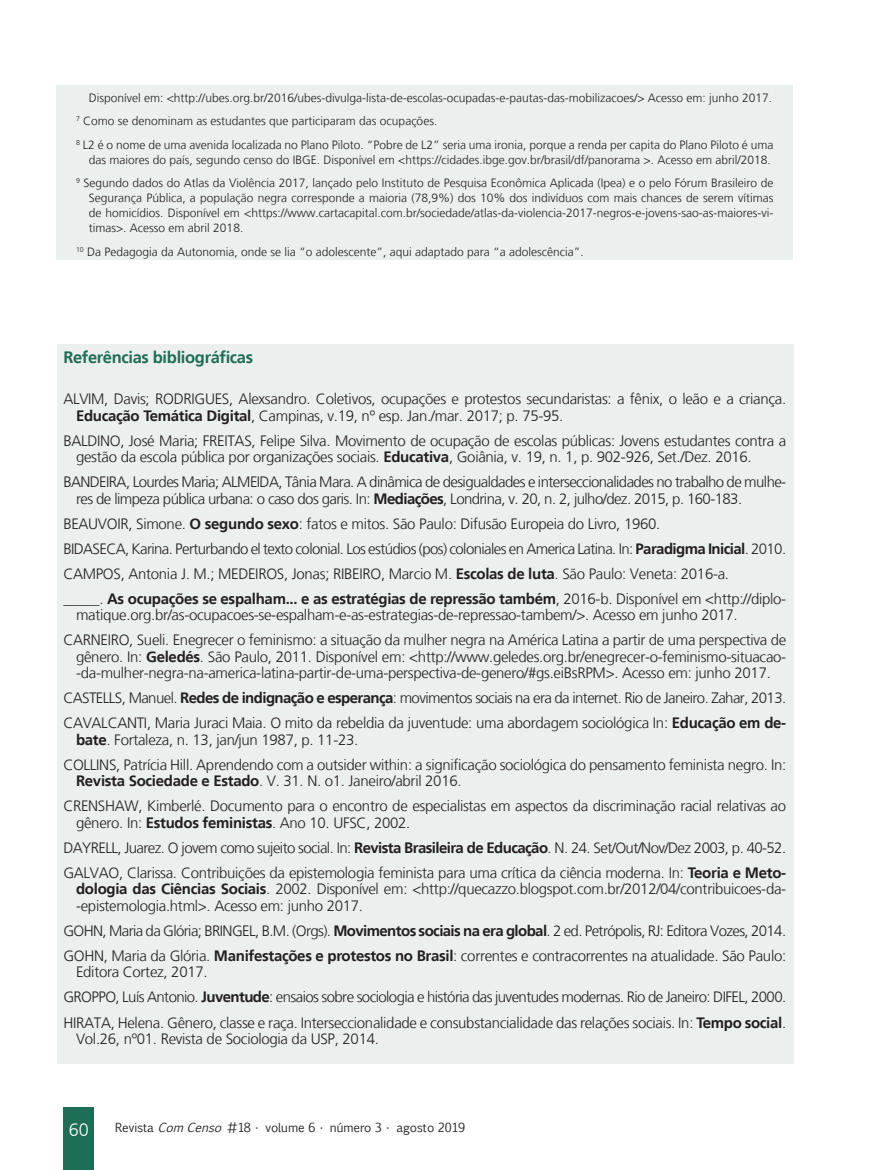
<style>
.page{position:relative;width:893px;height:1170px;background:#fff}
.page>*{position:absolute;margin:0;border:0;box-sizing:border-box;transform-origin:0 0}
.t1{font:300 18px "Frutiger LT";color:#fff}
.Subtítulo_VERDE_ARTI{font:700 16.5px "Frutiger LT";letter-spacing:-.02em;color:#1e6d56}
.Referências__10{font:300 15px/16.5px "Frutiger LT";letter-spacing:-.02em;color:#231f20}
.Referências__10-2{font:300 15px/16.5px "Frutiger LT";letter-spacing:-.04em;color:#231f20}
.Notas{font:300 12px/15px "Frutiger LT";color:#231f20;text-align:right}
.t2{font:12px "Euphemia CAS";color:#231f20}
.s1{font-weight:700}
.s2{font-style:italic}
</style>
<div class="page">
<div style="left:64px;top:1107px;width:30px;height:62px;background:#1e6d56"></div>
<div style="left:57px;top:344px;width:737px;height:719px;background:#ebefed"></div>
<div style="left:56px;top:85px;width:737px;height:174px;background:#ebefed"></div>
<p class="Notas" style="left:89px;top:90px;width:685px">Disponível em: &lt;http://ubes.org.br/2016/ubes-divulga-lista-de-escolas-ocupadas-e-pautas-das-mobilizacoes/&gt; Acesso em: junho 2017.</p>
<p class="Notas" style="left:76px;top:114px;width:363px"><sup>7</sup> Como se denominam as estudantes que participaram das ocupações.</p>
<p class="Notas" style="left:76px;top:137px;width:699px"><sup>8</sup> L2 é o nome de uma avenida localizada no Plano Piloto. “Pobre de L2” seria uma ironia, porque a renda per capita do Plano Piloto é uma das maiores do país, segundo censo do IBGE. Disponível em &lt;https://cidades.ibge.gov.br/brasil/df/panorama &gt;. Acesso em abril/2018.</p>
<p class="Notas" style="left:89px;top:176px;width:686px;text-align:justify;text-indent:-13px"><sup>9</sup> Segundo dados do Atlas da Violência 2017, lançado pelo Instituto de Pesquisa Econômica Aplicada (Ipea) e o pelo Fórum Brasileiro de Segurança Pública, a população negra corresponde a maioria (78,9%) dos 10% dos indivíduos com mais chances de serem vítimas de homicídios. Disponível em &lt;https://www.cartacapital.com.br/sociedade/atlas-da-violencia-2017-negros-e-jovens-sao-as-maiores-vi&shy;timas&gt;. Acesso em abril 2018.</p>
<p class="Notas" style="left:76px;top:244px;width:509px"><sup>10</sup> Da Pedagogia da Autonomia, onde se lia “o adolescente”, aqui adaptado para “a adolescência”.</p>
<p class="Subtítulo_VERDE_ARTI" style="left:63px;top:347px;width:191px">Referências bibliográficas</p>
<p class="Referências__10" style="left:76px;top:391px;width:712px;text-indent:-13px">ALVIM, Davis; RODRIGUES, Alexsandro. Coletivos, ocupações e protestos secundaristas: a fênix, o leão e a criança.<br><span class="s1">Educação Temática Digital</span>, Campinas, v.19, nº esp. Jan./mar. 2017; p. 75-95.</p>
<p class="Referências__10" style="left:76px;top:432px;width:712px;text-indent:-13px">BALDINO, José Maria; FREITAS, Felipe Silva. Movimento de ocupação de escolas públicas: Jovens estudantes contra a gestão da escola pública por organizações sociais. <span class="s1">Educativa</span>, Goiânia, v. 19, n. 1, p. 902-926, Set./Dez. 2016.</p>
<p class="Referências__10-2" style="left:76px;top:474px;width:712px;text-indent:-13px">BANDEIRA, Lourdes Maria; ALMEIDA, Tânia Mara. A dinâmica de desigualdades e interseccionalidades no trabalho de mulhe&shy;res de limpeza pública urbana: o caso dos garis. In: <span class="s1">Mediações</span>, Londrina, v. 20, n. 2, julho/dez. 2015, p. 160-183.</p>
<p class="Referências__10" style="left:63px;top:515px;width:599px">BEAUVOIR, Simone. <span class="s1">O segundo sexo</span>: fatos e mitos. São Paulo: Difusão Europeia do Livro, 1960.</p>
<p class="Referências__10-2" style="left:63px;top:540px;width:724px">BIDASECA, Karina. Perturbando el texto colonial. Los estúdios (pos) coloniales en America Latina. In: <span class="s1">Paradigma Inicial</span>. 2010.</p>
<p class="Referências__10" style="left:63px;top:565px;width:667px">CAMPOS, Antonia J. M.; MEDEIROS, Jonas; RIBEIRO, Marcio M. <span class="s1">Escolas de luta</span>. São Paulo: Veneta: 2016-a.</p>
<p class="Referências__10" style="left:76px;top:590px;width:712px;text-indent:-13px">_____. <span class="s1">As ocupações se espalham... e as estratégias de repressão também</span>, 2016-b. Disponível em &lt;http://diplo&shy;matique.org.br/as-ocupacoes-se-espalham-e-as-estrategias-de-repressao-tambem/&gt;. Acesso em junho 2017.</p>
<p class="Referências__10" style="left:76px;top:632px;width:712px;text-align:justify;text-indent:-13px">CARNEIRO, Sueli. Enegrecer o feminismo: a situação da mulher negra na América Latina a partir de uma perspectiva de gênero. In: <span class="s1">Geledés</span>. São Paulo, 2011. Disponível em: &lt;http://www.geledes.org.br/enegrecer-o-feminismo-situacao--da-mulher-negra-na-america-latina-partir-de-uma-perspectiva-de-genero/#gs.eiBsRPM&gt;. Acesso em: junho 2017.</p>
<p class="Referências__10-2" style="left:63px;top:690px;width:724px">CASTELLS, Manuel. <span class="s1">Redes de indignação e esperança</span>: movimentos sociais na era da internet. Rio de Janeiro. Zahar, 2013.</p>
<p class="Referências__10" style="left:76px;top:715px;width:712px;text-indent:-13px">CAVALCANTI, Maria Juraci Maia. O mito da rebeldia da juventude: uma abordagem sociológica In: <span class="s1">Educação em de&shy;bate</span>. Fortaleza, n. 13, jan/jun 1987, p. 11-23.</p>
<p class="Referências__10" style="left:76px;top:756px;width:712px;text-indent:-13px">COLLINS, Patrícia Hill. Aprendendo com a outsider within: a significação sociológica do pensamento feminista negro. In:<br><span class="s1">Revista Sociedade e Estado</span>. V. 31. N. o1. Janeiro/abril 2016.</p>
<p class="Referências__10" style="left:76px;top:798px;width:712px;text-indent:-13px">CRENSHAW, Kimberlé. Documento para o encontro de especialistas em aspectos da discriminação racial relativas ao gênero. In: <span class="s1">Estudos feministas</span>. Ano 10. UFSC, 2002.</p>
<p class="Referências__10-2" style="left:63px;top:839px;width:724px">DAYRELL, Juarez. O jovem como sujeito social. In: <span class="s1">Revista Brasileira de Educação</span>. N. 24. Set/Out/Nov/Dez 2003, p. 40-52.</p>
<p class="Referências__10" style="left:76px;top:864px;width:712px;text-align:justify;text-indent:-13px">GALVAO, Clarissa. Contribuições da epistemologia feminista para uma crítica da ciência moderna. In: <span class="s1">Teoria e Meto&shy;dologia das Ciências Sociais</span>. 2002. Disponível em: &lt;http://quecazzo.blogspot.com.br/2012/04/contribuicoes-da--epistemologia.html&gt;. Acesso em: junho 2017.</p>
<p class="Referências__10-2" style="left:63px;top:922px;width:724px">GOHN, Maria da Glória; BRINGEL, B.M. (Orgs). <span class="s1">Movimentos sociais na era global</span>. 2 ed. Petrópolis, RJ: Editora Vozes, 2014.</p>
<p class="Referências__10" style="left:76px;top:947px;width:712px;text-indent:-13px">GOHN, Maria da Glória. <span class="s1">Manifestações e protestos no Brasil</span>: correntes e contracorrentes na atualidade. São Paulo:<br>Editora Cortez, 2017.</p>
<p class="Referências__10-2" style="left:63px;top:989px;width:724px">GROPPO, Luís Antonio. <span class="s1">Juventude</span>: ensaios sobre sociologia e história das juventudes modernas. Rio de Janeiro: DIFEL, 2000.</p>
<p class="Referências__10" style="left:76px;top:1014px;width:712px;text-indent:-13px">HIRATA, Helena. Gênero, classe e raça. Interseccionalidade e consubstancialidade das relações sociais. In: <span class="s1">Tempo social</span>.<br>Vol.26, nº01. Revista de Sociologia da USP, 2014.</p>
<p class="t1" style="left:69px;top:1119px;width:22px">60</p>
<p class="t2" style="left:115px;top:1119px;width:352px">Revista <span class="s2">ComCenso</span> #18 • volume 6 • número 3 • agosto 2019</p>
</div>
